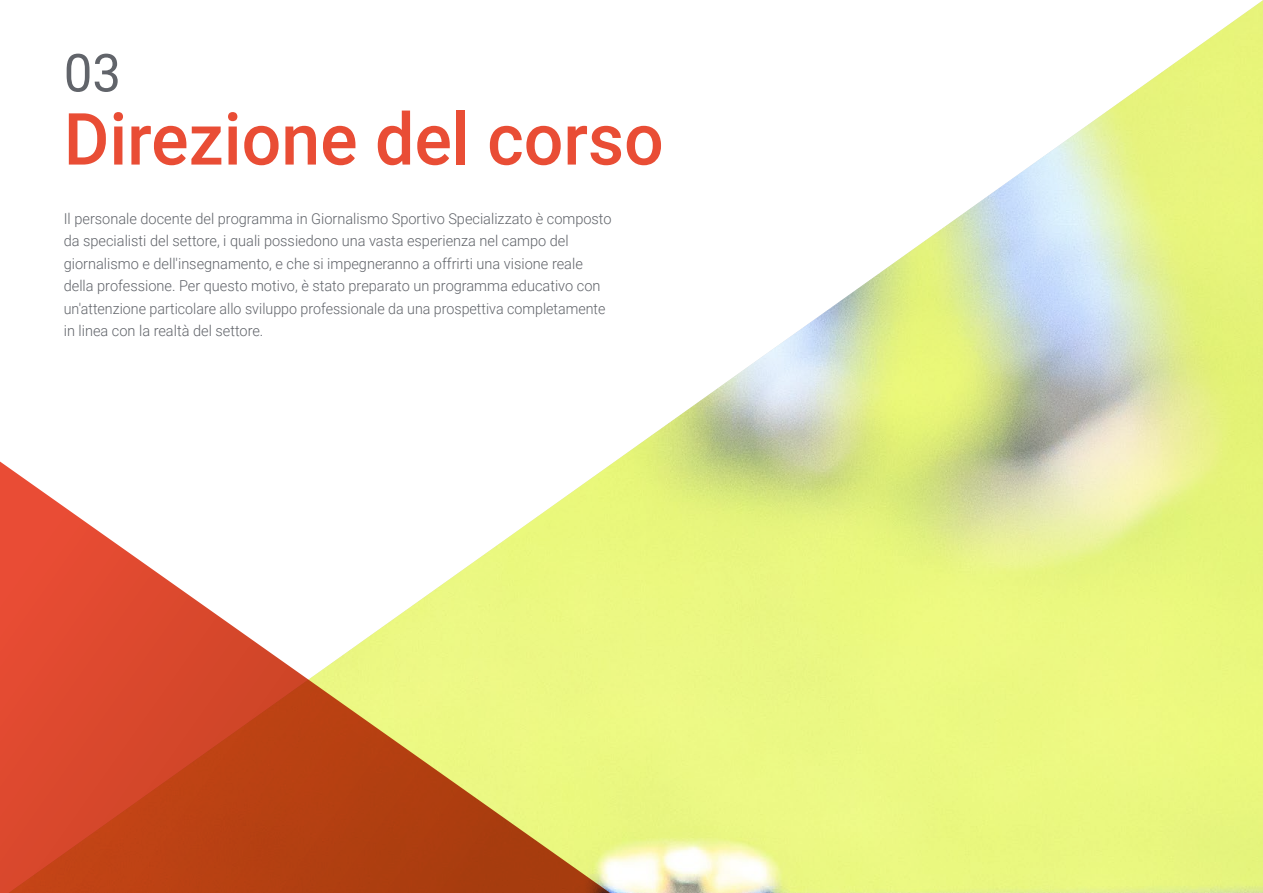
<style>
.page{position:relative;width:1263px;height:893px;background:#fff}
.page>*{position:absolute;margin:0;border:0;box-sizing:border-box;transform-origin:0 0}
.t1{font:500 72px "Roboto";color:#e94d35}
.t2{font:52.5px "Roboto";color:#61646a}
.t3{font:300 15px/22.5px "Roboto";color:#61646a}
</style>
<div class="page">
<img style="left:637px;top:0;width:626px;height:893px">
<svg style="left:0;top:446px;width:640px;height:447px"></svg>
<h2 class="t2" style="left:64px;top:36px;width:59px">03</h2>
<h1 class="t1" style="left:64px;top:89px;width:601px">Direzione del corso</h1>
<p class="t3" style="left:64px;top:207px;width:549px">Il personale docente del programma in Giornalismo Sportivo Specializzato è composto da specialisti del settore, i quali possiedono una vasta esperienza nel campo del giornalismo e dell'insegnamento, e che si impegneranno a offrirti una visione reale della professione. Per questo motivo, è stato preparato un programma educativo con un'attenzione particolare allo sviluppo professionale da una prospettiva completamente in linea con la realtà del settore.</p>
</div>
